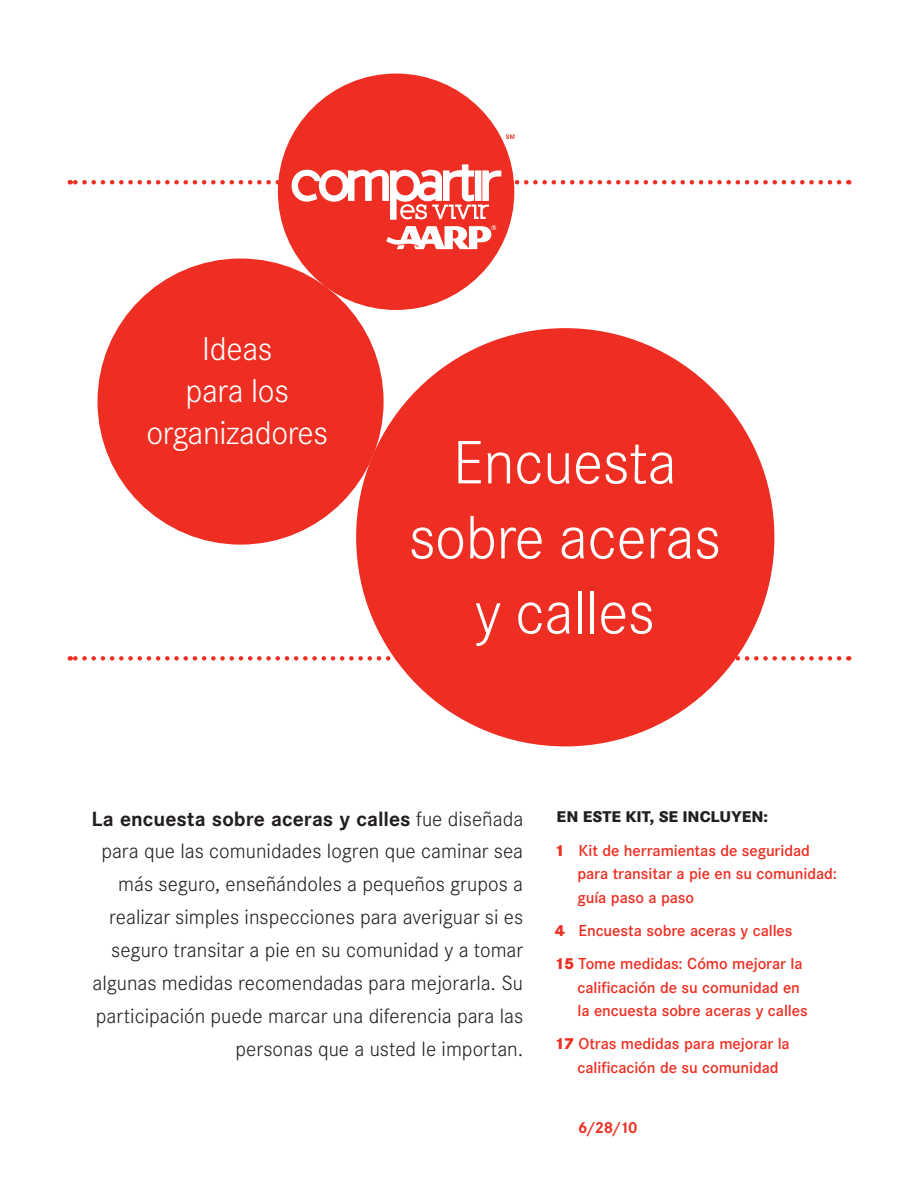
<style>
.page{position:relative;width:918px;height:1188px;background:#fff}
.page>*{position:absolute;margin:0;border:0;box-sizing:border-box;transform-origin:0 0}
.t1{font:300 60px/75px "Corporate SBQ";letter-spacing:-.01em;color:#fff;text-align:center}
.t2{font:300 32.25px/42.3px "Corporate SBQ";letter-spacing:-.01em;color:#fff;text-align:center}
.t3{font:300 20.25px/33px "Corporate SBQ";color:#231f20;text-align:right}
.t4{font:700 20.25px "Corporate SBQ";color:#231f20}
.t5{font:500 15.6px/23.7px "Corporate SBQ";letter-spacing:-.005em;color:#ee2e22}
.t6{font:700 15.6px "Corporate SBQ";color:#ee2e22}
.t7{font:800 15.3px "Corporate SBQ";letter-spacing:.005em;color:#231f20}
.s1{font-weight:300}
.s2{font-weight:800}
</style>
<div class="page">
<svg style="left:70px;top:656px;width:769px;height:5px"></svg>
<div style="left:356px;top:328px;width:418px;height:418px;background:#ee2e22;border-radius:50%"></div>
<div style="left:98px;top:259px;width:286px;height:286px;background:#ee2e22;border-radius:50%"></div>
<svg style="left:506px;top:134px;width:8px;height:5px"></svg>
<div style="left:278px;top:74px;width:236px;height:236px;background:#ee2e22;border-radius:50%"></div>
<svg style="left:70px;top:164px;width:769px;height:85px"></svg>
<h2 class="t2" style="left:146px;top:328px;width:183px">Ideas<br>para los organizadores</h2>
<h1 class="t1" style="left:409px;top:426px;width:314px">Encuesta sobre aceras y calles</h1>
<p class="t4" style="left:92px;top:806px;width:433px">La encuesta sobre aceras y calles <span class="s1">fue diseñada</span></p>
<p class="t7" style="left:557px;top:807px;width:213px">EN ESTE KIT, SE INCLUYEN:</p>
<p class="t3" style="left:93px;top:835px;width:432px">para que las comunidades logren que caminar sea más seguro, enseñándoles a pequeños grupos a realizar simples inspecciones para averiguar si es seguro transitar a pie en su comunidad y a tomar algunas medidas recomendadas para mejorarla. Su participación puede marcar una diferencia para las personas que a usted le importan.</p>
<p class="t5" style="left:577px;top:838px;width:261px;text-indent:-22px"><span class="s2">1</span> Kit de herramientas de seguridad para transitar a pie en su comunidad: guía paso a paso</p>
<p class="t5" style="left:555px;top:914px;width:249px;line-height:32.8px"><span class="s2">4</span> Encuesta sobre aceras y calles<br><span class="s2">15</span> Tome medidas: Cómo mejorar la</p>
<p class="t5" style="left:577px;top:975px;width:232px">calificación de su comunidad en la encuesta sobre aceras y calles</p>
<p class="t5" style="left:577px;top:1032px;width:214px;text-indent:-22px"><span class="s2">17</span> Otras medidas para mejorar la calificación de su comunidad</p>
<p class="t6" style="left:578px;top:1118px;width:61px">6/28/10</p>
</div>
